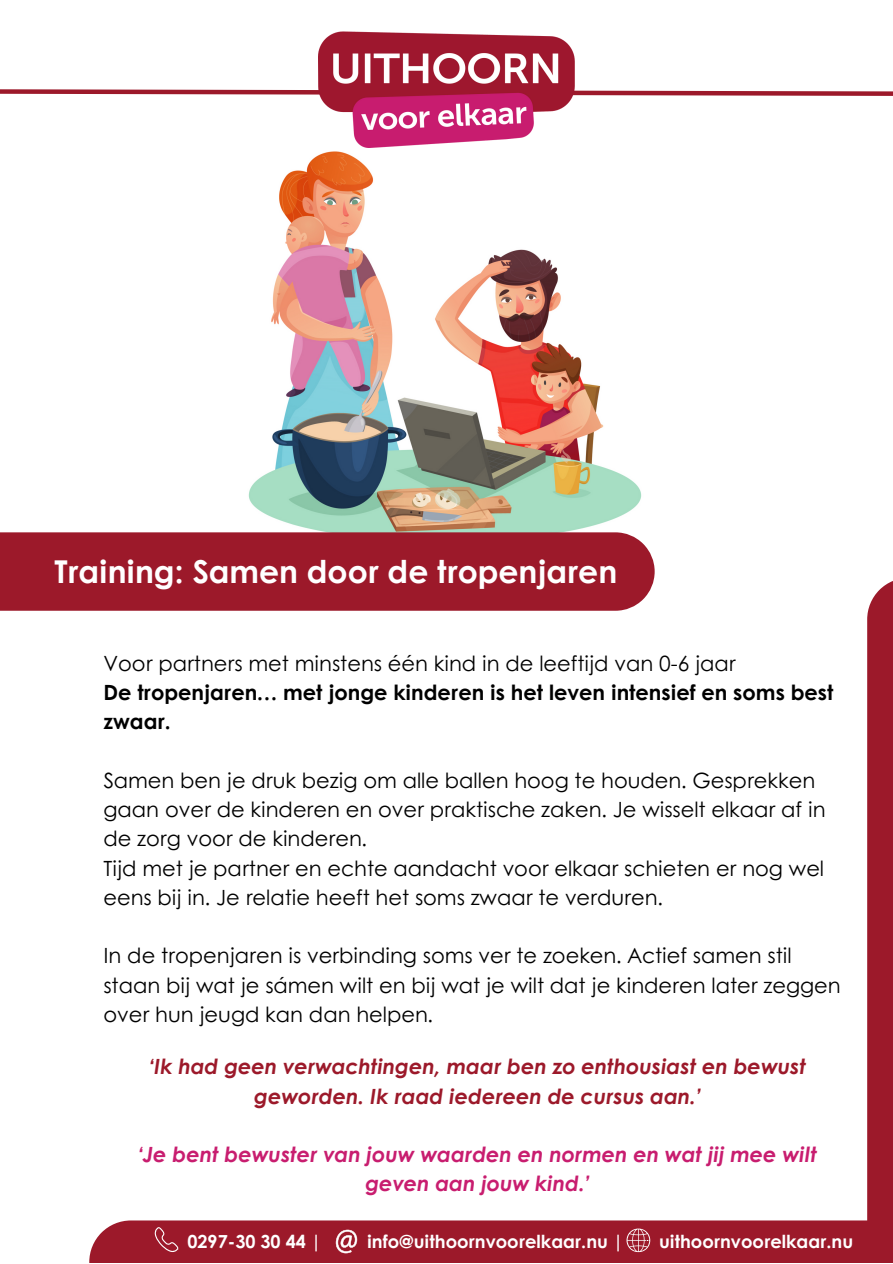
<style>
.page{position:relative;width:893px;height:1264px;background:#fff}
.page>*{position:absolute;margin:0;border:0;box-sizing:border-box;transform-origin:0 0}
.t1{font:700 31.5px "Century Gothic";color:#fff}
.t2{font:21px/29.2px "Century Gothic";color:#000}
.t3{font:italic 700 21px/29.2px "Century Gothic";color:#9c192a;text-align:center}
.t4{font:italic 700 21px/29.2px "Century Gothic";color:#c81d6f;text-align:center}
.t5{font:700 21px/29.2px "Century Gothic";color:#000}
.t6{font:700 18px "Century Gothic";color:#fff}
</style>
<div class="page">
<div style="left:867px;top:578px;width:25px;height:684px;background:#9c192a"></div>
<svg style="left:0;top:87px;width:892px;height:9px"></svg>
<img style="left:248px;top:147px;width:407px;height:425px">
<div style="left:0;top:532px;width:654px;height:78px;background:#9c192a"></div>
<div style="left:89px;top:1220px;width:803px;height:42px;background:#9c192a"></div>
<svg style="left:626px;top:1228px;width:24px;height:23px"></svg>
<svg style="left:154px;top:1227px;width:25px;height:24px"></svg>
<svg style="left:336px;top:1229px;width:21px;height:24px"></svg>
<img style="left:318px;top:31px;width:256px;height:116px">
<p class="t1" style="left:54px;top:548px;width:564px">Training: Samen door de tropenjaren</p>
<p class="t2" style="left:103px;top:647px;width:633px">Voor partners met minstens één kind in de leeftijd van 0-6 jaar</p>
<p class="t5" style="left:103px;top:677px;width:731px">De tropenjaren… met jonge kinderen is het leven intensief en soms best zwaar.</p>
<p class="t2" style="left:103px;top:764px;width:723px">Samen ben je druk bezig om alle ballen hoog te houden. Gesprekken gaan over de kinderen en over praktische zaken. Je wisselt elkaar af in de zorg voor de kinderen.</p>
<p class="t2" style="left:103px;top:852px;width:722px">Tijd met je partner en echte aandacht voor elkaar schieten er nog wel eens bij in. Je relatie heeft het soms zwaar te verduren.</p>
<p class="t2" style="left:103px;top:940px;width:738px">In de tropenjaren is verbinding soms ver te zoeken. Actief samen stil staan bij wat je sámen wilt en bij wat je wilt dat je kinderen later zeggen over hun jeugd kan dan helpen.</p>
<p class="t3" style="left:149px;top:1051px;width:658px">‘Ik had geen verwachtingen, maar ben zo enthousiast en bewust geworden. Ik raad iedereen de cursus aan.’</p>
<p class="t4" style="left:138px;top:1138px;width:680px">‘Je bent bewuster van jouw waarden en normen en wat jij mee wilt geven aan jouw kind.’</p>
<p class="t6" style="left:187px;top:1227px;width:136px">0297-30 30 44 |</p>
<p class="t6" style="left:367px;top:1227px;width:258px">info@uithoornvoorelkaar.nu |</p>
<p class="t6" style="left:659px;top:1227px;width:195px">uithoornvoorelkaar.nu</p>
</div>
